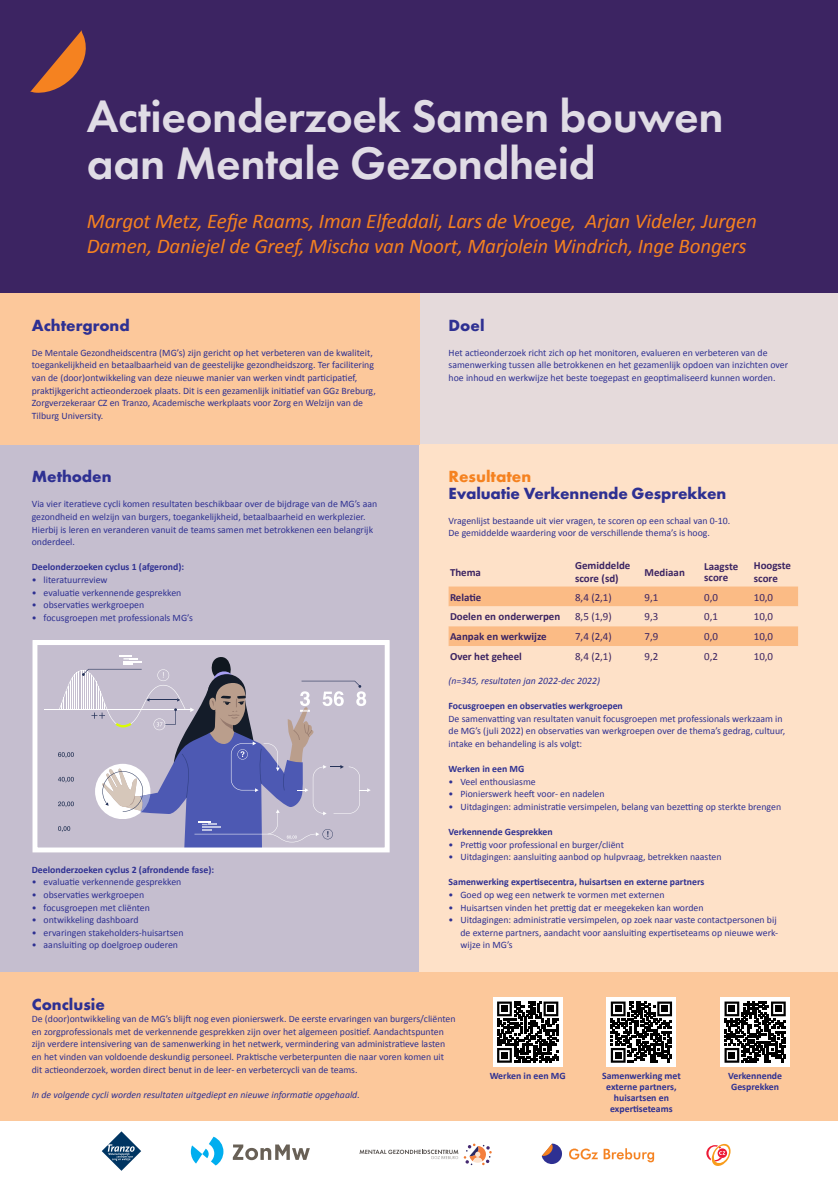
<style>
.page{position:relative;width:838px;height:1183px;background:#fff}
.page>*{position:absolute;margin:0;border:0;box-sizing:border-box;transform-origin:0 0}
.t1{font:600 47.25px "Futura PT";letter-spacing:-.01em;color:#e0dce5}
.t2{font:italic 21px/24.5px "Calibri";letter-spacing:-.01em;color:#f58220}
.t3{font:700 16.8px "Futura PT";letter-spacing:-.01em;color:#2e3092}
.t4{font:700 16.8px "Futura PT";color:#f58220}
.t5{font:700 10.92px/12.6px "Calibri";color:#3c2462}
.t6{font:10.92px "Calibri";color:#3c2462}
.t7{font:9.8px/12.6px "Calibri";color:#2e3092}
.t8{font:700 9.8px/11.2px "Calibri";color:#2e3092;text-align:center}
.t9{font:italic 9.8px "Calibri";color:#2e3092}
</style>
<div class="page">
<div style="left:0;top:0;width:837px;height:293px;background:#3c2462"></div>
<div style="left:0;top:444px;width:419px;height:527px;background:#c5becf"></div>
<svg style="left:30px;top:30px;width:56px;height:63px"></svg>
<div style="left:419px;top:293px;width:418px;height:151px;background:#e5dadb"></div>
<div style="left:419px;top:444px;width:418px;height:527px;background:#fee1c8"></div>
<div style="left:0;top:293px;width:419px;height:151px;background:#fcc89b"></div>
<div style="left:0;top:971px;width:837px;height:150px;background:#fcc89b"></div>
<svg style="left:448px;top:586px;width:349px;height:60px"></svg>
<div style="left:493px;top:997px;width:69px;height:70px;background:#fff"></div>
<svg style="left:497px;top:1001px;width:61px;height:61px"></svg>
<div style="left:606px;top:997px;width:70px;height:70px;background:#fff"></div>
<svg style="left:610px;top:1001px;width:62px;height:61px"></svg>
<div style="left:720px;top:997px;width:69px;height:70px;background:#fff"></div>
<svg style="left:724px;top:1001px;width:61px;height:61px"></svg>
<div style="left:728px;top:1005px;width:7px;height:7px;background:#000"></div>
<div style="left:775px;top:1005px;width:6px;height:7px;background:#000"></div>
<div style="left:728px;top:1052px;width:7px;height:6px;background:#000"></div>
<svg style="left:569px;top:1148px;width:28px;height:11px"></svg>
<svg style="left:603px;top:1148px;width:51px;height:14px"></svg>
<svg style="left:541px;top:1143px;width:21px;height:21px"></svg>
<svg style="left:706px;top:1143px;width:25px;height:23px"></svg>
<svg style="left:359px;top:1143px;width:132px;height:22px"></svg>
<svg style="left:233px;top:1144px;width:77px;height:16px"></svg>
<svg style="left:191px;top:1136px;width:32px;height:29px"></svg>
<svg style="left:102px;top:1131px;width:39px;height:39px"></svg>
<svg style="left:32px;top:640px;width:358px;height:213px"></svg>
<hr style="left:44px;top:709px;width:147px;height:1px;background:#fff">
<svg style="left:58px;top:655px;width:312px;height:195px"></svg>
<p class="t1" style="left:87px;top:86px;width:638px">Actieonderzoek Samen bouwen</p>
<p class="t1" style="left:87px;top:134px;width:510px">aan Mentale Gezondheid</p>
<p class="t2" style="left:87px;top:208px;width:671px">Margot Metz, Eefje Raams, Iman Elfeddali, Lars de Vroege, Arjan Videler, Jurgen<br>Damen, Daniejel de Greef, Mischa van Noort, Marjolein Windrich, Inge Bongers</p>
<p class="t3" style="left:32px;top:314px;width:99px">Achtergrond</p>
<p class="t7" style="left:32px;top:346px;width:345px">De Mentale Gezondheidscentra (MG’s) zijn gericht op het verbeteren van de kwaliteit, toegankelijkheid en betaalbaarheid van de geestelijke gezondheidszorg. Ter facilitering van de (door)ontwikkeling van deze nieuwe manier van werken vindt participatief, praktijkgericht actieonderzoek plaats. Dit is een gezamenlijk initiatief van GGz Breburg, Zorgverzekeraar CZ en Tranzo, Academische werkplaats voor Zorg en Welzijn van de Tilburg University.</p>
<p class="t3" style="left:32px;top:466px;width:81px">Methoden</p>
<p class="t7" style="left:32px;top:497px;width:347px">Via vier iteratieve cycli komen resultaten beschikbaar over de bijdrage van de MG’s aan gezondheid en welzijn van burgers, toegankelijkheid, betaalbaarheid en werkplezier.</p>
<p class="t7" style="left:32px;top:523px;width:343px">Hierbij is leren en veranderen vanuit de teams samen met betrokkenen een belangrijk</p>
<p class="t7" style="left:32px;top:535px;width:45px">onderdeel.</p>
<p class="t8" style="left:32px;top:561px;width:154px">Deelonderzoeken cyclus 1 (afgerond):</p>
<p class="t7" style="left:32px;top:573px;width:77px">• literatuurreview</p>
<p class="t7" style="left:32px;top:586px;width:151px">• evaluatie verkennende gesprekken</p>
<p class="t7" style="left:32px;top:598px;width:114px">• observaties werkgroepen</p>
<p class="t7" style="left:32px;top:611px;width:163px">• focusgroepen met professionals MG’s</p>
<p class="t8" style="left:32px;top:863px;width:184px">Deelonderzoeken cyclus 2 (afrondende fase):</p>
<p class="t7" style="left:32px;top:875px;width:151px">• evaluatie verkennende gesprekken</p>
<p class="t7" style="left:32px;top:888px;width:114px">• observaties werkgroepen</p>
<p class="t7" style="left:32px;top:901px;width:120px">• focusgroepen met cliënten</p>
<p class="t7" style="left:32px;top:913px;width:108px">• ontwikkeling dashboard</p>
<p class="t7" style="left:32px;top:926px;width:153px">• ervaringen stakeholders-huisartsen</p>
<p class="t7" style="left:32px;top:938px;width:148px">• aansluiting op doelgroep ouderen</p>
<p class="t3" style="left:448px;top:314px;width:37px">Doel</p>
<p class="t7" style="left:448px;top:346px;width:341px">Het actieonderzoek richt zich op het monitoren, evalueren en verbeteren van de samenwerking tussen alle betrokkenen en het gezamenlijk opdoen van inzichten over</p>
<p class="t7" style="left:448px;top:371px;width:328px">hoe inhoud en werkwijze het beste toegepast en geoptimaliseerd kunnen worden.</p>
<p class="t4" style="left:448px;top:466px;width:84px">Resultaten</p>
<p class="t3" style="left:448px;top:482px;width:279px">Evaluatie Verkennende Gesprekken</p>
<p class="t7" style="left:448px;top:514px;width:283px">Vragenlijst bestaande uit vier vragen, te scoren op een schaal van 0-10.</p>
<p class="t7" style="left:448px;top:526px;width:263px">De gemiddelde waardering voor de verschillende thema’s is hoog.</p>
<p class="t5" style="left:450px;top:565px;width:33px">Thema</p>
<p class="t5" style="left:575px;top:559px;width:57px">Gemiddelde</p>
<p class="t5" style="left:575px;top:572px;width:45px">score (sd)</p>
<p class="t5" style="left:644px;top:565px;width:42px">Mediaan</p>
<p class="t5" style="left:704px;top:560px;width:35px">Laagste</p>
<p class="t5" style="left:704px;top:571px;width:25px">score</p>
<p class="t5" style="left:753px;top:559px;width:39px">Hoogste score</p>
<p class="t5" style="left:450px;top:590px;width:33px">Relatie</p>
<p class="t6" style="left:575px;top:589px;width:38px">8,4 (2,1)</p>
<p class="t6" style="left:644px;top:589px;width:15px">9,1</p>
<p class="t6" style="left:704px;top:589px;width:15px">0,0</p>
<p class="t6" style="left:753px;top:589px;width:21px">10,0</p>
<p class="t5" style="left:450px;top:610px;width:112px">Doelen en onderwerpen</p>
<p class="t6" style="left:575px;top:609px;width:38px">8,5 (1,9)</p>
<p class="t6" style="left:644px;top:609px;width:15px">9,3</p>
<p class="t6" style="left:704px;top:609px;width:15px">0,1</p>
<p class="t6" style="left:753px;top:609px;width:21px">10,0</p>
<p class="t5" style="left:450px;top:630px;width:98px">Aanpak en werkwijze</p>
<p class="t6" style="left:575px;top:629px;width:38px">7,4 (2,4)</p>
<p class="t6" style="left:644px;top:629px;width:15px">7,9</p>
<p class="t6" style="left:704px;top:629px;width:15px">0,0</p>
<p class="t6" style="left:753px;top:629px;width:21px">10,0</p>
<p class="t5" style="left:450px;top:650px;width:73px">Over het geheel</p>
<p class="t6" style="left:575px;top:649px;width:38px">8,4 (2,1)</p>
<p class="t6" style="left:644px;top:649px;width:15px">9,2</p>
<p class="t6" style="left:704px;top:649px;width:15px">0,2</p>
<p class="t6" style="left:753px;top:649px;width:21px">10,0</p>
<p class="t9" style="left:448px;top:674px;width:153px">(n=345, resultaten jan 2022-dec 2022)</p>
<p class="t8" style="left:448px;top:700px;width:176px">Focusgroepen en observaties werkgroepen</p>
<p class="t7" style="left:448px;top:712px;width:338px">De samenvatting van resultaten vanuit focusgroepen met professionals werkzaam in de MG’s (juli 2022) en observaties van werkgroepen over de thema’s gedrag, cultuur, intake en behandeling is als volgt:</p>
<p class="t8" style="left:448px;top:763px;width:77px">Werken in een MG</p>
<p class="t7" style="left:448px;top:775px;width:89px">• Veel enthousiasme</p>
<p class="t7" style="left:448px;top:787px;width:157px">• Pionierswerk heeft voor- en nadelen</p>
<p class="t7" style="left:448px;top:800px;width:334px">• Uitdagingen: administratie versimpelen, belang van bezetting op sterkte brengen</p>
<p class="t8" style="left:448px;top:826px;width:106px">Verkennende Gesprekken</p>
<p class="t7" style="left:448px;top:838px;width:177px">• Prettig voor professional en burger/cliënt</p>
<p class="t7" style="left:448px;top:850px;width:274px">• Uitdagingen: aansluiting aanbod op hulpvraag, betrekken naasten</p>
<p class="t8" style="left:448px;top:876px;width:257px">Samenwerking expertisecentra, huisartsen en externe partners</p>
<p class="t7" style="left:448px;top:888px;width:217px">• Goed op weg een netwerk te vormen met externen</p>
<p class="t7" style="left:448px;top:901px;width:256px">• Huisartsen vinden het prettig dat er meegekeken kan worden</p>
<p class="t7" style="left:448px;top:913px;width:329px">• Uitdagingen: administratie versimpelen, op zoek naar vaste contactpersonen bij</p>
<p class="t7" style="left:460px;top:926px;width:319px">de externe partners, aandacht voor aansluiting expertiseteams op nieuwe werk-</p>
<p class="t7" style="left:460px;top:938px;width:54px">wijze in MG’s</p>
<p class="t3" style="left:32px;top:993px;width:75px">Conclusie</p>
<p class="t7" style="left:32px;top:1012px;width:425px">De (door)ontwikkeling van de MG’s blijft nog even pionierswerk. De eerste ervaringen van burgers/cliënten</p>
<p class="t7" style="left:32px;top:1025px;width:413px">en zorgprofessionals met de verkennende gesprekken zijn over het algemeen positief. Aandachtspunten</p>
<p class="t7" style="left:32px;top:1037px;width:415px">zijn verdere intensivering van de samenwerking in het netwerk, vermindering van administratieve lasten</p>
<p class="t7" style="left:32px;top:1050px;width:414px">en het vinden van voldoende deskundig personeel. Praktische verbeterpunten die naar voren komen uit</p>
<p class="t7" style="left:32px;top:1062px;width:327px">dit actieonderzoek, worden direct benut in de leer- en verbetercycli van de teams.</p>
<p class="t9" style="left:32px;top:1087px;width:329px">In de volgende cycli worden resultaten uitgediept en nieuwe informatie opgehaald.</p>
<p class="t8" style="left:489px;top:1069px;width:77px">Werken in een MG</p>
<p class="t8" style="left:602px;top:1069px;width:80px">Samenwerking met externe partners, huisartsen en</p>
<p class="t8" style="left:610px;top:1103px;width:64px">expertiseteams</p>
<p class="t8" style="left:728px;top:1069px;width:55px">Verkennende</p>
<p class="t8" style="left:731px;top:1080px;width:49px">Gesprekken</p>
</div>
